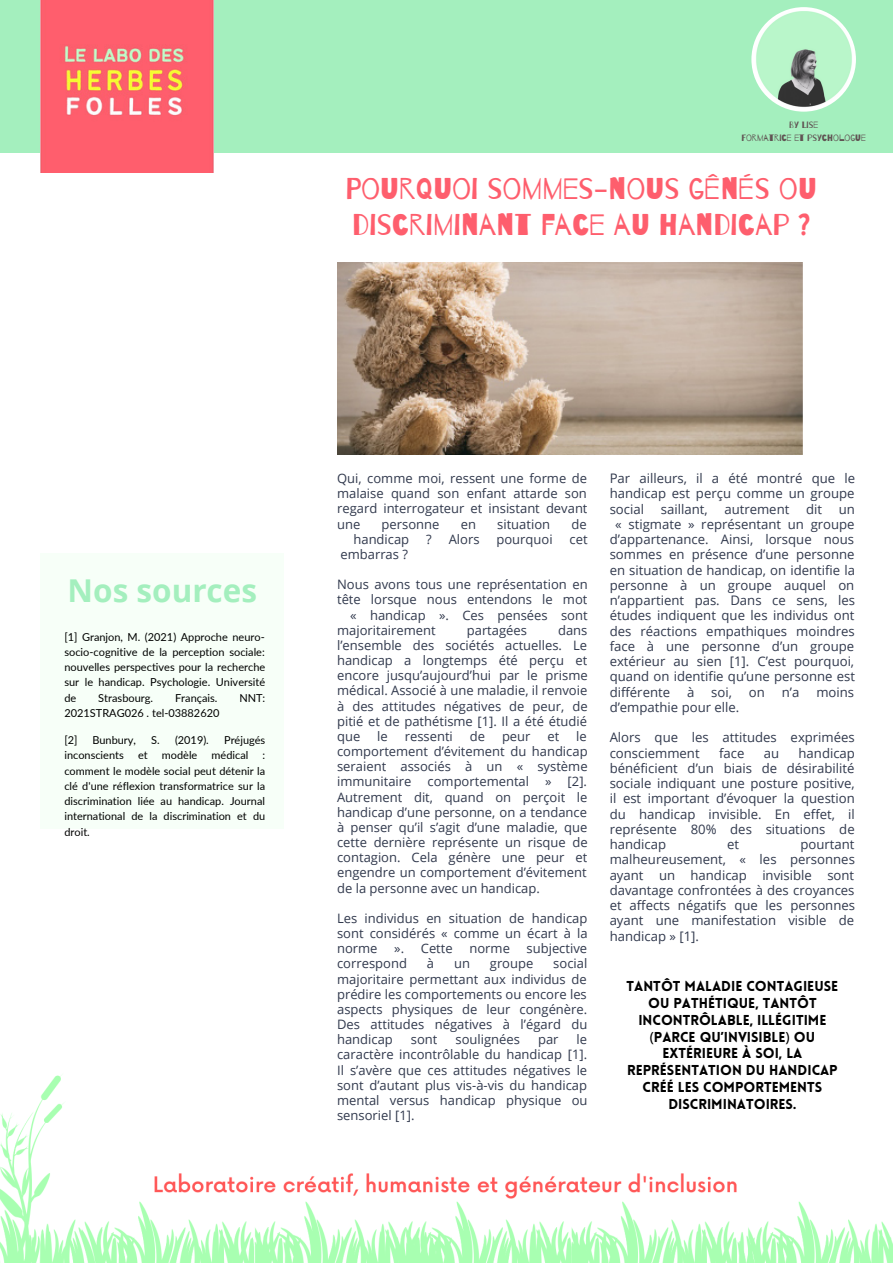
<style>
.page{position:relative;width:893px;height:1264px;background:#fff}
.page>*{position:absolute;margin:0;border:0;box-sizing:border-box;transform-origin:0 0}
.t1{font:700 31.5px "Open Sans";color:#a4efbe}
.t2{font:30px/36px "Barrio";color:#fe5e6d}
.t3{font:900 14.1px/16.8px "Lovelo";color:#000;text-align:center}
.t4{font:13.2px/15.3px "Open Sans";color:#31394d;text-align:justify}
.t5{font:13.05px/15.1px "Open Sans";color:#31394d;text-align:justify}
.t6{font:10.95px/15.1px "Lato";color:#000;text-align:justify}
.t7{font:9.3px/12.3px "Barrio";color:#605353;text-align:center}
.s1{font-family:"Noto Sans";font-weight:400}
</style>
<div class="page">
<div style="left:0;top:0;width:892px;height:153px;background:#a4efbe"></div>
<div style="left:41px;top:554px;width:243px;height:414px;background:#f7fff8"></div>
<img style="left:41px;top:0;width:173px;height:172px">
<img style="left:337px;top:263px;width:466px;height:191px">
<img style="left:0;top:1075px;width:892px;height:187px">
<img style="left:751px;top:7px;width:104px;height:105px;border-radius:50%">
<p class="t7" style="left:741px;top:119px;width:126px">BY LISE<br>FORMATRICE ET PSYCHOLOGUE</p>
<h2 class="t2" style="left:345px;top:172px;width:473px">POURQUOI SOMMES-NOUS GÊNÉS OU<br>DISCRIMINANT FACE AU HANDICAP ?</h2>
<h1 class="t1" style="left:68px;top:568px;width:191px">Nos sources</h1>
<p class="t6" style="left:64px;top:629px;width:202px">[1] Granjon, M. (2021) Approche neuro&shy;socio-cognitive de la perception sociale: nouvelles perspectives pour la recherche sur le handicap. Psychologie. Université de</p>
<p class="t6" style="left:98px;top:689px;width:56px">Strasbourg.</p>
<p class="t6" style="left:175px;top:689px;width:44px">Français.</p>
<p class="t6" style="left:239px;top:689px;width:28px">NNT:</p>
<p class="t6" style="left:64px;top:705px;width:156px">2021STRAG026 . tel-03882620</p>
<p class="t6" style="left:64px;top:732px;width:15px">[2]</p>
<p class="t6" style="left:92px;top:732px;width:45px">Bunbury,</p>
<p class="t6" style="left:151px;top:732px;width:59px">S. (2019).</p>
<p class="t6" style="left:224px;top:732px;width:43px">Préjugés</p>
<p class="t6" style="left:64px;top:747px;width:61px">inconscients</p>
<p class="t6" style="left:138px;top:747px;width:11px">et</p>
<p class="t6" style="left:162px;top:747px;width:37px">modèle</p>
<p class="t6" style="left:212px;top:747px;width:38px">médical</p>
<p class="t6" style="left:64px;top:747px;width:202px;text-indent:198px">: comment le modèle social peut détenir la clé d'une réflexion transformatrice sur la discrimination liée au handicap. Journal international de la discrimination et du droit.</p>
<p class="t5" style="left:337px;top:470px;width:252px">Qui, comme moi, ressent une forme de malaise quand son enfant attarde son regard interrogateur et insistant devant une</p>
<p class="t5" style="left:381px;top:516px;width:59px">personne</p>
<p class="t5" style="left:460px;top:516px;width:17px">en</p>
<p class="t5" style="left:497px;top:516px;width:54px">situation</p>
<p class="t5" style="left:571px;top:516px;width:17px">de</p>
<p class="t5" style="left:353px;top:531px;width:57px">handicap</p>
<p class="t5" style="left:426px;top:531px;width:7px">?</p>
<p class="t5" style="left:448px;top:531px;width:32px">Alors</p>
<p class="t5" style="left:496px;top:531px;width:58px">pourquoi</p>
<p class="t5" style="left:569px;top:531px;width:20px">cet</p>
<p class="t5" style="left:340px;top:546px;width:69px">embarras ?</p>
<p class="t5" style="left:337px;top:576px;width:252px">Nous avons tous une représentation en</p>
<p class="t5" style="left:337px;top:592px;width:252px">tête lorsque nous entendons le mot</p>
<p class="t5" style="left:350px;top:607px;width:239px">« handicap ». Ces pensées sont</p>
<p class="t5" style="left:337px;top:622px;width:100px">majoritairement</p>
<p class="t5" style="left:467px;top:622px;width:62px">partagées</p>
<p class="t5" style="left:337px;top:622px;width:252px;text-indent:221px">dans l’ensemble des sociétés actuelles. Le handicap a longtemps été perçu et encore jusqu’aujourd’hui par le prisme médical. Associé à une maladie, il renvoie à des attitudes négatives de peur, de pitié et de pathétisme [1]. Il a été étudié que</p>
<p class="t5" style="left:337px;top:728px;width:252px;text-indent:239px">le comportement d’évitement du handicap seraient associés à un « système immunitaire comportemental » [2].<br>Autrement dit, quand on perçoit le handicap d’une personne, on a tendance à penser qu’il s’agit d’une maladie, que cette dernière représente un risque de contagion. Cela génère une peur et engendre un comportement d’évitement de la personne avec un handicap.</p>
<p class="t5" style="left:337px;top:910px;width:252px">Les individus en situation de handicap sont considérés « comme un écart à la norme</p>
<p class="t5" style="left:377px;top:728px;width:12px">le</p>
<p class="t5" style="left:405px;top:728px;width:50px">ressenti</p>
<p class="t5" style="left:470px;top:728px;width:17px">de</p>
<p class="t5" style="left:502px;top:728px;width:30px">peur</p>
<p class="t5" style="left:547px;top:728px;width:13px">et</p>
<p class="t5" style="left:394px;top:940px;width:11px">».</p>
<p class="t5" style="left:421px;top:940px;width:33px">Cette</p>
<p class="t5" style="left:469px;top:940px;width:42px">norme</p>
<p class="t5" style="left:526px;top:940px;width:62px">subjective</p>
<p class="t5" style="left:337px;top:955px;width:71px">correspond</p>
<p class="t5" style="left:427px;top:955px;width:9px">à</p>
<p class="t5" style="left:454px;top:955px;width:17px">un</p>
<p class="t5" style="left:490px;top:955px;width:45px">groupe</p>
<p class="t5" style="left:337px;top:955px;width:252px;text-indent:216px">social majoritaire permettant aux individus de prédire les comportements ou encore les aspects physiques de leur congénère.<br>Des attitudes négatives à l’égard du handicap</p>
<p class="t5" style="left:411px;top:1031px;width:28px">sont</p>
<p class="t5" style="left:455px;top:1031px;width:66px">soulignées</p>
<p class="t5" style="left:538px;top:1031px;width:22px">par</p>
<p class="t5" style="left:337px;top:1031px;width:252px;text-indent:239px">le caractère incontrôlable du handicap [1].<br>Il s’avère que ces attitudes négatives le sont d’autant plus vis-à-vis du handicap mental versus handicap physique ou sensoriel [1].</p>
<p class="t4" style="left:609px;top:470px;width:247px">Par ailleurs, il a été montré que le handicap est perçu comme un groupe social</p>
<p class="t4" style="left:660px;top:501px;width:48px">saillant,</p>
<p class="t4" style="left:724px;top:501px;width:66px">autrement</p>
<p class="t4" style="left:806px;top:501px;width:18px">dit</p>
<p class="t4" style="left:838px;top:501px;width:18px">un</p>
<p class="t4" style="left:615px;top:516px;width:241px">« stigmate » représentant un groupe</p>
<p class="t4" style="left:609px;top:531px;width:246px">d’appartenance. Ainsi, lorsque nous</p>
<p class="t4" style="left:609px;top:546px;width:246px">sommes en présence d’une personne</p>
<p class="t4" style="left:609px;top:562px;width:247px">en situation de handicap, on identifie la</p>
<p class="t4" style="left:609px;top:577px;width:246px">personne à un groupe auquel on</p>
<p class="t4" style="left:609px;top:592px;width:247px">n’appartient pas. Dans ce sens, les</p>
<p class="t4" style="left:609px;top:607px;width:246px">études indiquent que les individus ont</p>
<p class="t4" style="left:609px;top:623px;width:247px">des réactions empathiques moindres</p>
<p class="t4" style="left:609px;top:638px;width:246px">face à une personne d’un groupe</p>
<p class="t4" style="left:609px;top:653px;width:246px">extérieur au sien [1]. C’est pourquoi,</p>
<p class="t4" style="left:609px;top:668px;width:247px">quand on identifie qu’une personne est</p>
<p class="t4" style="left:609px;top:684px;width:62px">différente</p>
<p class="t4" style="left:687px;top:684px;width:9px">à</p>
<p class="t4" style="left:711px;top:684px;width:22px">soi,</p>
<p class="t4" style="left:748px;top:684px;width:17px">on</p>
<p class="t4" style="left:781px;top:684px;width:19px">n’a</p>
<p class="t4" style="left:816px;top:684px;width:39px">moins</p>
<p class="t4" style="left:609px;top:699px;width:131px">d’empathie pour elle.</p>
<p class="t4" style="left:609px;top:729px;width:247px">Alors que les attitudes exprimées consciemment</p>
<p class="t4" style="left:719px;top:744px;width:27px">face</p>
<p class="t4" style="left:763px;top:744px;width:17px">au</p>
<p class="t4" style="left:609px;top:744px;width:247px;text-indent:189px">handicap bénéficient d’un biais de désirabilité sociale indiquant une posture positive, il est important d’évoquer la question du handicap invisible. En effet, il représente 80% des situations de handicap</p>
<p class="t4" style="left:609px;top:836px;width:247px;text-indent:191px">pourtant malheureusement, « les personnes ayant un handicap invisible sont davantage confrontées à des croyances et affects négatifs que les personnes ayant une manifestation visible de handicap » [1].</p>
<p class="t4" style="left:727px;top:836px;width:14px">et</p>
<p class="t3" style="left:626px;top:979px;width:213px">TANTÔT MALADIE CONTAGIEUSE<br>OU PATHÉTIQUE, TANTÔT<br>INCONTRÔLABLE, ILLÉGITIME <span class="s1">(</span>PARCE QU’INVISIBLE<span class="s1">)</span> OU<br>EXTÉRIEURE À SOI, LA<br>REPRÉSENTATION DU HANDICAP<br>CRÉÉ LES COMPORTEMENTS<br>DISCRIMINATOIRES.</p>
</div>
